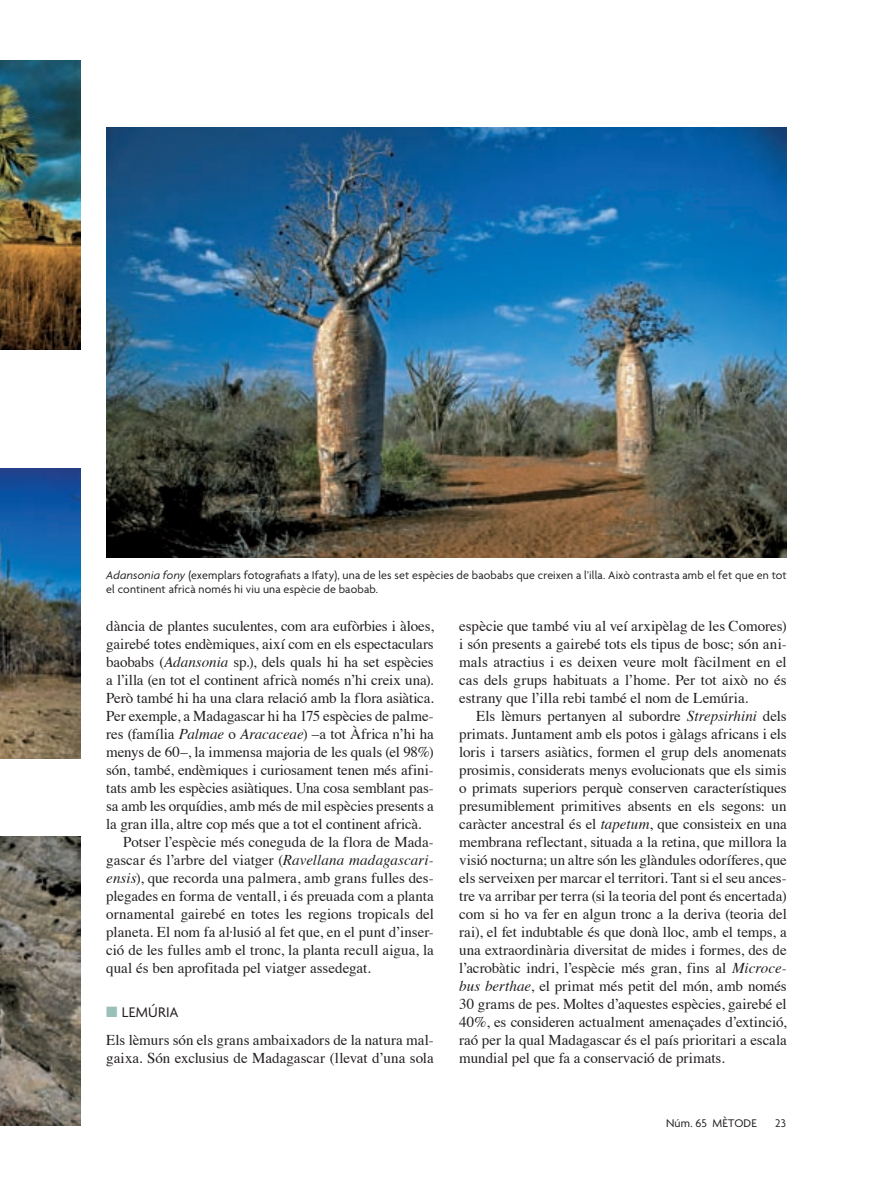
<style>
.page{position:relative;width:893px;height:1191px;background:#fff}
.page>*{position:absolute;margin:0;border:0;box-sizing:border-box;transform-origin:0 0}
.t1{font:15px/18px "Times";letter-spacing:-.005em;color:#231f20;text-align:justify}
.t2{font:15px "Agenda";letter-spacing:.015em;color:#231f20}
.t3{font:12px/14.2px "Agenda";letter-spacing:.01em;color:#231f20}
.s1{font-style:italic}
.s2{color:#9ac1b9}
</style>
<div class="page">
<img style="left:0;top:61px;width:81px;height:289px">
<img style="left:0;top:469px;width:80px;height:289px">
<img style="left:0;top:837px;width:81px;height:288px">
<img style="left:106px;top:128px;width:680px;height:429px">
<p class="t3" style="left:106px;top:569px;width:682px"><span class="s1">Adansonia fony</span> (exemplars fotografiats a Ifaty), una de les set espècies de baobabs que creixen a l’illa. Això contrasta amb el fet que en tot el continent africà només hi viu una espècie de baobab.</p>
<p class="t1" style="left:106px;top:618px;width:329px">dància de plantes suculentes, com ara eufòrbies i àloes,</p>
<p class="t1" style="left:106px;top:636px;width:329px">gairebé totes endèmiques, així com en els espectaculars</p>
<p class="t1" style="left:106px;top:654px;width:329px">baobabs (<span class="s1">Adansonia</span> sp.), dels quals hi ha set espècies</p>
<p class="t1" style="left:106px;top:672px;width:329px">a l’illa (en tot el continent africà només n’hi creix una).</p>
<p class="t1" style="left:106px;top:690px;width:329px">Però també hi ha una clara relació amb la flora asiàtica.</p>
<p class="t1" style="left:106px;top:708px;width:329px">Per exemple, a Madagascar hi ha 175 espècies de palme-</p>
<p class="t1" style="left:106px;top:726px;width:329px">res (família <span class="s1">Palmae</span> o <span class="s1">Aracaceae</span>) –a tot Àfrica n’hi ha</p>
<p class="t1" style="left:106px;top:744px;width:329px">menys de 60–, la immensa majoria de les quals (el 98%)</p>
<p class="t1" style="left:106px;top:762px;width:329px">són, també, endèmiques i curiosament tenen més afini-</p>
<p class="t1" style="left:106px;top:780px;width:329px">tats amb les espècies asiàtiques. Una cosa semblant pas-</p>
<p class="t1" style="left:106px;top:798px;width:329px">sa amb les orquídies, amb més de mil espècies presents a</p>
<p class="t1" style="left:106px;top:816px;width:317px">la gran illa, altre cop més que a tot el continent africà.</p>
<p class="t1" style="left:123px;top:834px;width:312px">Potser l’espècie més coneguda de la flora de Mada-</p>
<p class="t1" style="left:106px;top:852px;width:329px">gascar és l’arbre del viatger (<span class="s1">Ravellana madagascari-</span></p>
<p class="t1" style="left:106px;top:870px;width:329px"><span class="s1">ensis</span>), que recorda una palmera, amb grans fulles des-</p>
<p class="t1" style="left:106px;top:888px;width:329px">plegades en forma de ventall, i és preuada com a planta</p>
<p class="t1" style="left:106px;top:906px;width:329px">ornamental gairebé en totes les regions tropicals del</p>
<p class="t1" style="left:106px;top:924px;width:329px">planeta. El nom fa al·lusió al fet que, en el punt d’inser-</p>
<p class="t1" style="left:106px;top:942px;width:329px">ció de les fulles amb el tronc, la planta recull aigua, la</p>
<p class="t1" style="left:106px;top:960px;width:266px">qual és ben aprofitada pel viatger assedegat.</p>
<p class="t2" style="left:106px;top:1006px;width:74px"><span class="s2">■</span> LEMÚRIA</p>
<p class="t1" style="left:106px;top:1032px;width:329px">Els lèmurs són els grans ambaixadors de la natura mal&shy;gaixa. Són exclusius de Madagascar (llevat d’una sola</p>
<p class="t1" style="left:459px;top:618px;width:329px">espècie que també viu al veí arxipèlag de les Comores) i són presents a gairebé tots els tipus de bosc; són ani&shy;mals atractius i es deixen veure molt fàcilment en el cas dels grups habituats a l’home. Per tot això no és estrany que l’illa rebi també el nom de Lemúria.</p>
<p class="t1" style="left:459px;top:708px;width:329px;text-indent:17px">Els lèmurs pertanyen al subordre <span class="s1">Strepsirhini</span> dels primats. Juntament amb els potos i gàlags africans i els loris i tarsers asiàtics, formen el grup dels anomenats prosimis, considerats menys evolucionats que els simis o primats superiors perquè conserven característiques presumiblement primitives absents en els segons: un caràcter ancestral és el <span class="s1">tapetum</span>, que consisteix en una membrana reflectant, situada a la retina, que millora la visió nocturna; un altre són les glàndules odoríferes, que els serveixen per marcar el territori. Tant si el seu ances&shy;tre va arribar per terra (si la teoria del pont és encertada) com si ho va fer en algun tronc a la deriva (teoria del rai), el fet indubtable és que donà lloc, amb el temps, a una extraordinària diversitat de mides i formes, des de l’acrobàtic indri, l’espècie més gran, fins al <span class="s1">Microce&shy;bus berthae</span>, el primat més petit del món, amb només 30 grams de pes. Moltes d’aquestes espècies, gairebé el 40%, es consideren actualment amenaçades d’extinció, raó per la qual Madagascar és el país prioritari a escala mundial pel que fa a conservació de primats.</p>
<p class="t3" style="left:666px;top:1116px;width:92px">Núm. 65 MÈTODE</p>
<p class="t3" style="left:775px;top:1116px;width:12px">23</p>
</div>
